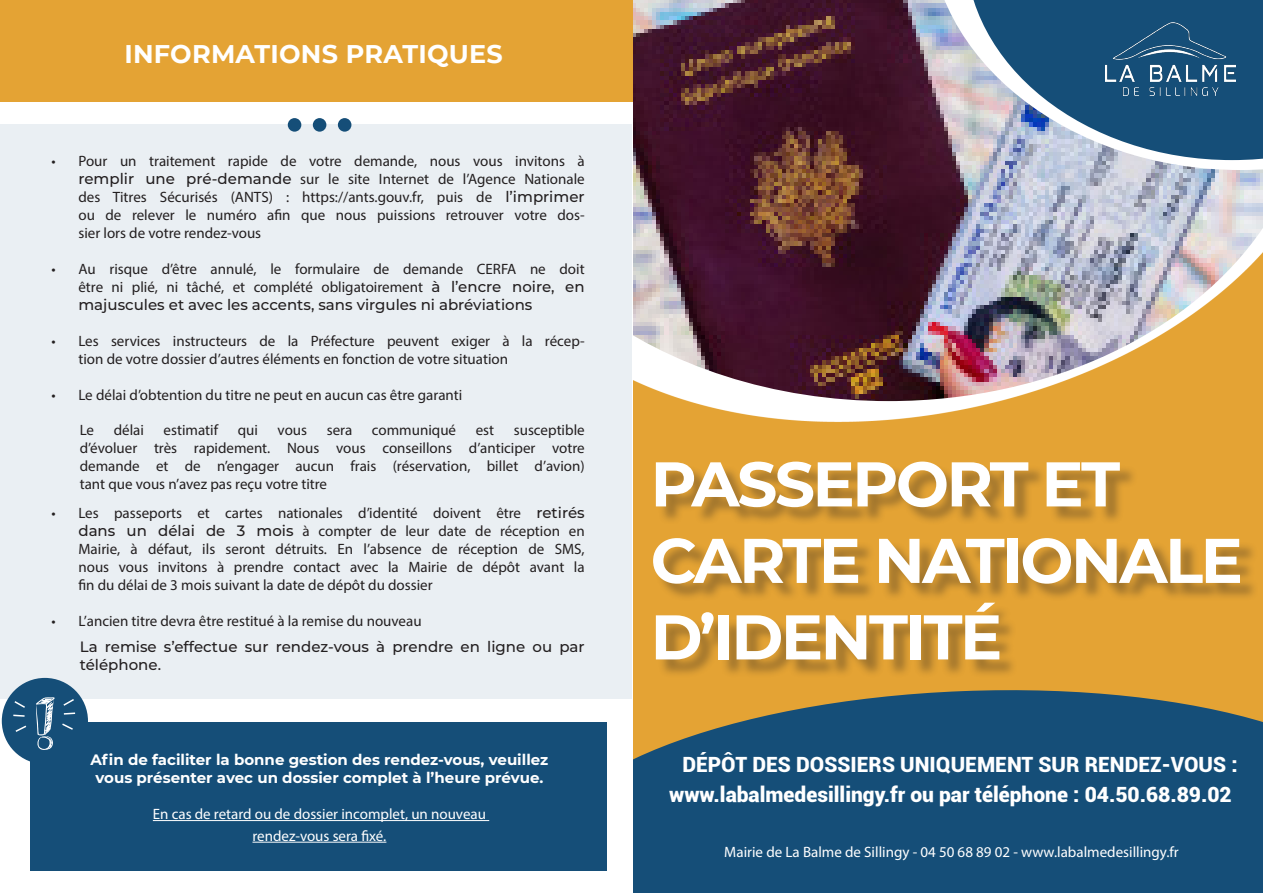
<style>
.page{position:relative;width:1263px;height:893px;background:#fff}
.page>*{position:absolute;margin:0;border:0;box-sizing:border-box;transform-origin:0 0}
.t1{font:700 63px/76.5px "Montserrat";letter-spacing:-.04em;color:#fff}
.t2{font:700 25.5px "Montserrat";letter-spacing:.01em;color:#fff}
.t3{font:900 21px "Roboto";color:#fff}
.t4{font:15px/18px "Myriad Pro";color:#231f20;text-align:justify}
.t5{font:15px "Myriad Pro";color:#fff}
.t6{font:700 15px/18px "Montserrat";color:#fff;text-align:center}
.t7{font:500 15px "Montserrat";color:#231f20}
.s1{font-family:"Montserrat";font-weight:500}
</style>
<div class="page">
<img style="left:633px;top:401px;width:630px;height:239px">
<img style="left:632px;top:0;width:631px;height:401px">
<svg style="left:929px;top:0;width:334px;height:170px;background:#b6aebd"></svg>
<svg style="left:965px;top:0;width:298px;height:160px;background:#4f7798"></svg>
<svg style="left:633px;top:682px;width:630px;height:211px;background:#2d5770"></svg>
<div style="left:656px;top:464px;width:603px;height:214px;background:#231f20;opacity:.35"></div>
<img style="left:1105px;top:23px;width:130px;height:73px">
<div style="left:0;top:0;width:632px;height:102px;background:#e4a334"></div>
<div style="left:0;top:124px;width:632px;height:574px;background:#eaeff3"></div>
<div style="left:313px;top:118px;width:13px;height:14px;background:#154e78;border-radius:50%"></div>
<div style="left:338px;top:118px;width:13px;height:14px;background:#154e78;border-radius:50%"></div>
<div style="left:288px;top:118px;width:13px;height:14px;background:#154e78;border-radius:50%"></div>
<div style="left:30px;top:722px;width:576px;height:148px;background:#154e78"></div>
<hr style="left:153px;top:820px;width:336px;height:1px;background:#fff">
<hr style="left:252px;top:842px;width:134px;height:1px;background:#fff">
<div style="left:2px;top:678px;width:86px;height:86px;background:#154e78;border-radius:50%"></div>
<svg style="left:13px;top:701px;width:12px;height:16px"></svg>
<svg style="left:15px;top:725px;width:12px;height:7px"></svg>
<svg style="left:36px;top:697px;width:40px;height:53px"></svg>
<p class="t2" style="left:124px;top:35px;width:380px">INFORMATIONS PRATIQUES</p>
<p class="t4" style="left:78px;top:152px;width:508px;text-indent:-27px">• Pour un traitement rapide de votre demande, nous vous invitons à <span class="s1">remplir une pré-demande</span> sur le site Internet de l’Agence Nationale des Titres Sécurisés (ANTS) : https://ants.gouv.fr, puis de <span class="s1">l’imprimer </span>ou de relever le numéro afin que nous puissions retrouver votre dos&shy;sier lors de votre rendez-vous</p>
<p class="t4" style="left:78px;top:260px;width:508px;text-indent:-27px">• Au risque d’être annulé, le formulaire de demande CERFA ne doit être ni plié, ni tâché, et complété obligatoirement <span class="s1">à l’encre noire, en majuscules et avec les accents, sans virgules ni abréviations</span></p>
<p class="t4" style="left:78px;top:332px;width:508px;text-indent:-27px">• Les services instructeurs de la Préfecture peuvent exiger à la récep&shy;tion de votre dossier d’autres éléments en fonction de votre situation</p>
<p class="t4" style="left:51px;top:386px;width:412px">• Le délai d’obtention du titre ne peut en aucun cas être garanti</p>
<p class="t4" style="left:80px;top:421px;width:16px">Le</p>
<p class="t4" style="left:114px;top:421px;width:32px">délai</p>
<p class="t4" style="left:164px;top:421px;width:56px">estimatif</p>
<p class="t4" style="left:238px;top:421px;width:22px">qui</p>
<p class="t4" style="left:278px;top:421px;width:31px">vous</p>
<p class="t4" style="left:327px;top:421px;width:27px">sera</p>
<p class="t4" style="left:372px;top:421px;width:86px">communiqué</p>
<p class="t4" style="left:476px;top:421px;width:20px">est</p>
<p class="t4" style="left:514px;top:421px;width:72px">susceptible</p>
<p class="t4" style="left:80px;top:439px;width:506px">d’évoluer très rapidement. Nous vous conseillons d’anticiper votre demande et de n’engager aucun frais (réservation, billet d’avion) tant que vous n’avez pas reçu votre titre</p>
<p class="t4" style="left:78px;top:503px;width:508px;text-indent:-27px">• Les passeports et cartes nationales d’identité doivent être <span class="s1">retirés dans un délai de 3 mois</span> à compter de leur date de réception en Mairie, à défaut, ils seront détruits. En l’absence de réception de SMS, nous vous invitons à prendre contact avec la Mairie de dépôt avant la fin du délai de 3 mois suivant la date de dépôt du dossier</p>
<p class="t4" style="left:51px;top:611px;width:372px">• L’ancien titre devra être restitué à la remise du nouveau</p>
<p class="t7" style="left:80px;top:636px;width:506px">La remise s’effectue sur rendez-vous à prendre en ligne ou par</p>
<p class="t7" style="left:80px;top:654px;width:83px">téléphone.</p>
<p class="t6" style="left:91px;top:750px;width:459px">Afin de faciliter la bonne gestion des rendez-vous, veuillez vous présenter avec un dossier complet à l’heure prévue.</p>
<p class="t5" style="left:153px;top:805px;width:335px">En cas de retard ou de dossier incomplet, un nouveau</p>
<p class="t5" style="left:252px;top:826px;width:135px">rendez-vous sera fixé.</p>
<p class="t1" style="left:651px;top:443px;width:471px">PASSEPORT ET</p>
<p class="t1" style="left:651px;top:519px;width:594px">CARTE NATIONALE<br>D’IDENTITÉ</p>
<p class="t3" style="left:682px;top:749px;width:557px">DÉPÔT DES DOSSIERS UNIQUEMENT SUR RENDEZ-VOUS :</p>
<p class="t3" style="left:669px;top:779px;width:564px">www.labalmedesillingy.fr ou par téléphone : 04.50.68.89.02</p>
<p class="t5" style="left:724px;top:843px;width:456px">Mairie de La Balme de Sillingy - 04 50 68 89 02 - www.labalmedesillingy.fr</p>
</div>
